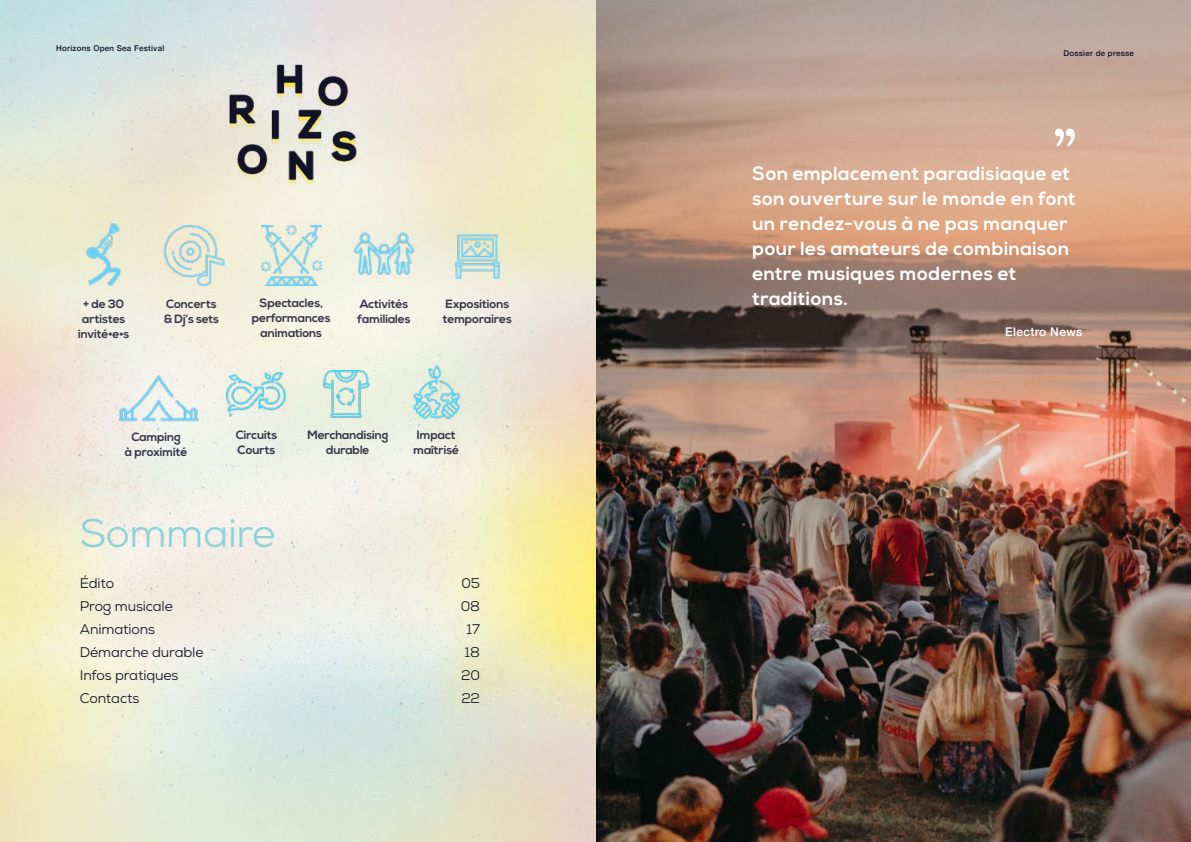
<style>
.page{position:relative;width:1191px;height:842px;background:#fff}
.page>*{position:absolute;margin:0;border:0;box-sizing:border-box;transform-origin:0 0}
.t1{font:60px "American Typewriter";color:#fff}
.t2{font:40px "Nexa";letter-spacing:-.01em;color:#8dd3d7}
.t3{font:700 19px/25px "Nexa";letter-spacing:.02em;color:#fff}
.t4{font:14px/23px "Nexa";letter-spacing:-.01em;color:#121329}
.t5{font:700 12px/15px "Nexa";letter-spacing:-.01em;color:#363649}
.t6{font:500 12px "Helvetica Neue";letter-spacing:.03em;color:#fff}
.t7{font:500 8px "Helvetica Neue";letter-spacing:.03em;color:#121329}
</style>
<div class="page">
<img style="left:595px;top:0;width:596px;height:842px">
<svg style="left:0;top:0;width:595px;height:842px;background:#eae9d4"></svg>
<img style="left:73px;top:224px;width:62px;height:61px">
<img style="left:261px;top:226px;width:60px;height:59px">
<img style="left:164px;top:225px;width:60px;height:61px">
<img style="left:353px;top:224px;width:62px;height:62px">
<img style="left:456px;top:235px;width:43px;height:43px">
<img style="left:116px;top:360px;width:86px;height:77px">
<img style="left:218px;top:360px;width:77px;height:64px">
<img style="left:320px;top:371px;width:52px;height:47px">
<img style="left:227px;top:57px;width:130px;height:139px">
<img style="left:403px;top:361px;width:66px;height:63px">
<p class="t7" style="left:56px;top:42px;width:109px">Horizons Open Sea Festival</p>
<p class="t7" style="left:1063px;top:47px;width:72px">Dossier de presse</p>
<h1 class="t1" style="left:1052px;top:105px;width:28px">”</h1>
<h3 class="t3" style="left:752px;top:162px;width:325px">Son emplacement paradisiaque et son ouverture sur le monde en font un rendez-vous à ne pas manquer pour les amateurs de combinaison entre musiques modernes et</h3>
<p class="t5" style="left:84px;top:296px;width:42px">+ de 30</p>
<h3 class="t3" style="left:752px;top:287px;width:97px">traditions.</h3>
<p class="t5" style="left:78px;top:311px;width:53px;text-align:center">artistes invité•e•s</p>
<p class="t5" style="left:164px;top:296px;width:57px">Concerts &amp; Dj’s sets</p>
<p class="t5" style="left:252px;top:296px;width:80px;text-align:center">Spectacles, performances animations</p>
<p class="t5" style="left:357px;top:296px;width:55px">Activités familiales</p>
<p class="t5" style="left:443px;top:296px;width:70px">Expositions temporaires</p>
<p class="t5" style="left:125px;top:430px;width:64px;text-align:center">Camping<br>à proximité</p>
<p class="t5" style="left:236px;top:427px;width:43px">Circuits<br>Courts</p>
<p class="t5" style="left:307px;top:427px;width:82px;text-align:center">Merchandising durable</p>
<h2 class="t2" style="left:80px;top:508px;width:197px">Sommaire</h2>
<p class="t5" style="left:413px;top:427px;width:47px">Impact maîtrisé</p>
<p class="t4" style="left:80px;top:572px;width:125px">Édito<br>Prog musicale<br>Animations<br>Démarche durable<br>Infos pratiques<br>Contacts</p>
<p class="t4" style="left:461px;top:572px;width:21px;text-align:center">05<br>08<br>17<br>18<br>20<br>22</p>
<p class="t6" style="left:1005px;top:322px;width:79px">Electro News</p>
</div>
